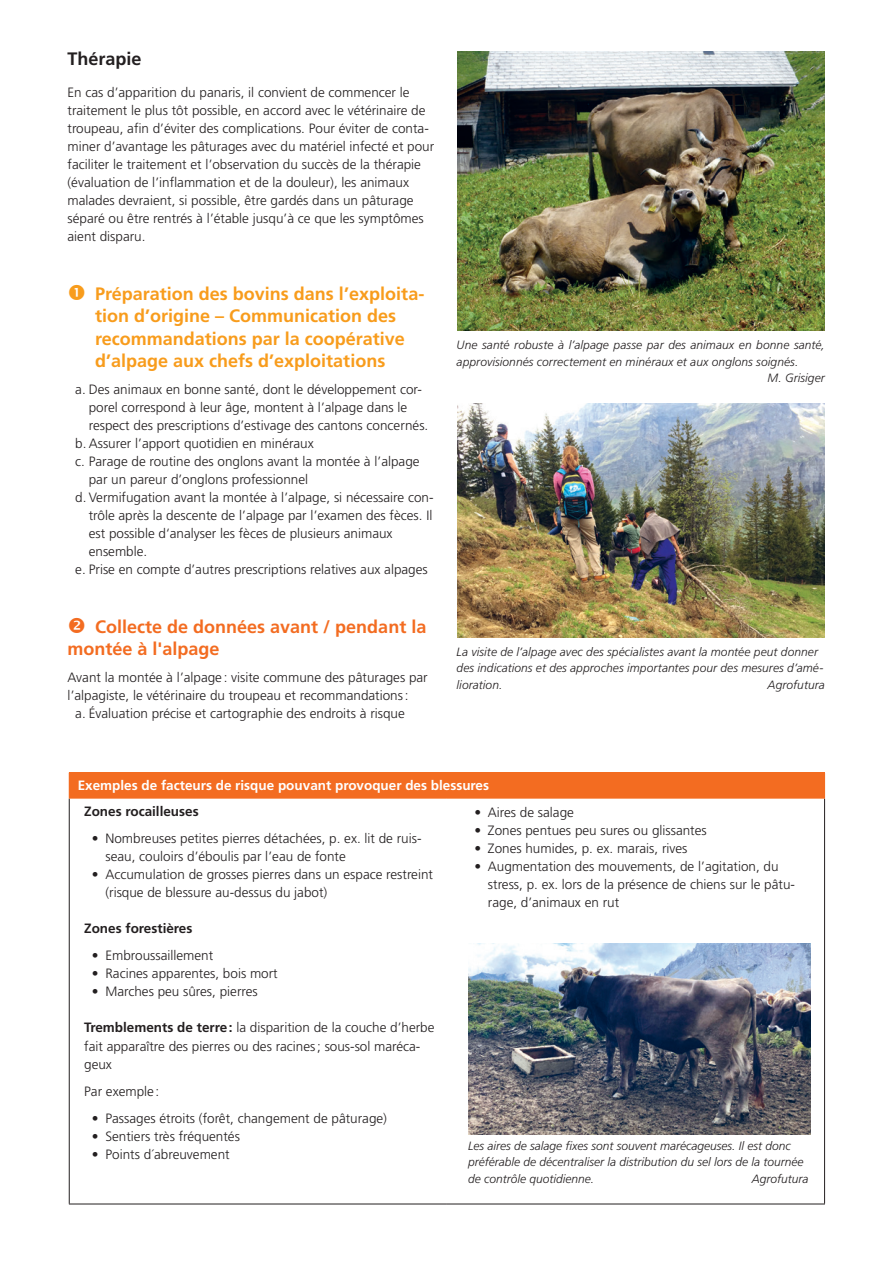
<style>
.page{position:relative;width:893px;height:1263px;background:#fff}
.page>*{position:absolute;margin:0;border:0;box-sizing:border-box;transform-origin:0 0}
.Überschrift_2_vor_1{font:700 18px/22.5px "Frutiger LT Pro";color:#f89c1c}
.Überschrift_2_vor_1-2{font:700 18px/22.5px "Frutiger LT Pro";color:#f36c21}
.Überschrift_2_vor_1-3{font:700 18px "Frutiger LT Pro";color:#231f20}
.Standard_Grundschrif{font:300 13.5px/18px "Frutiger LT Pro";color:#231f20}
.Überschrift_3_vor_1{font:300 13.5px/18px "Frutiger LT Pro";color:#231f20}
.Überschrift_3_nach_1{font:700 13.5px "Frutiger LT Pro";color:#fff}
.Überschrift_3_vor_1-2{font:700 13.5px "Frutiger LT Pro";color:#231f20}
.legenden{font:italic 300 12px/16.5px "Frutiger LT Pro";letter-spacing:.005em;color:#231f20}
.Legende_Quelle_Fussn{font:italic 300 12px/16.5px "Frutiger LT Pro";color:#231f20}
.s1{font-weight:700}
</style>
<div class="page">
<img style="left:469px;top:943px;width:341px;height:191px">
<img style="left:457px;top:52px;width:368px;height:279px">
<img style="left:457px;top:404px;width:368px;height:234px">
<div style="left:69px;top:773px;width:756px;height:25px;background:#f36c21"></div>
<hr style="left:69px;top:798px;width:1px;height:405px;background:#231f20">
<hr style="left:824px;top:798px;width:1px;height:405px;background:#231f20">
<hr style="left:69px;top:1203px;width:378px;height:1px;background:#231f20">
<hr style="left:447px;top:1203px;width:378px;height:1px;background:#231f20">
<hr style="left:69px;top:772px;width:378px;height:1px;background:#f36c21">
<hr style="left:447px;top:772px;width:378px;height:1px;background:#f36c21">
<hr style="left:69px;top:798px;width:378px;height:1px;background:#f36c21">
<hr style="left:447px;top:798px;width:378px;height:1px;background:#f36c21">
<p class="Überschrift_2_vor_1-3" style="left:68px;top:48px;width:76px">Thérapie</p>
<p class="Standard_Grundschrif" style="left:68px;top:84px;width:368px">En cas d’apparition du panaris, il convient de commencer le traitement le plus tôt possible, en accord avec le vétérinaire de troupeau, afin d’éviter des complications. Pour éviter de conta&shy;miner d’avantage les pâturages avec du matériel infecté et pour faciliter le traitement et l’observation du succès de la thérapie (évaluation de l’inflammation et de la douleur), les animaux malades devraient, si possible, être gardés dans un pâturage séparé ou être rentrés à l’étable jusqu’à ce que les symptômes aient disparu.</p>
<p class="Überschrift_2_vor_1" style="left:95px;top:282px;width:331px">Préparation des bovins dans l’exploita&shy;tion d’origine – Communication des recommandations par la coopérative d’alpage aux chefs d’exploitations</p>
<p class="Standard_Grundschrif" style="left:89px;top:381px;width:341px;text-indent:-14px">a. Des animaux en bonne santé, dont le développement cor&shy;porel correspond à leur âge, montent à l’alpage dans le respect des prescriptions d’estivage des cantons concernés.</p>
<p class="Standard_Grundschrif" style="left:75px;top:435px;width:240px">b. Assurer l’apport quotidien en minéraux</p>
<p class="Standard_Grundschrif" style="left:89px;top:453px;width:332px;text-indent:-14px">c. Parage de routine des onglons avant la montée à l’alpage par un pareur d’onglons professionnel</p>
<p class="Standard_Grundschrif" style="left:89px;top:489px;width:346px;text-indent:-14px">d. Vermifugation avant la montée à l’alpage, si nécessaire con&shy;trôle après la descente de l’alpage par l’examen des fèces. Il est possible d‘analyser les fèces de plusieurs animaux ensemble.</p>
<p class="Standard_Grundschrif" style="left:75px;top:561px;width:354px">e. Prise en compte d’autres prescriptions relatives aux alpages</p>
<p class="Überschrift_2_vor_1-2" style="left:68px;top:615px;width:360px;text-indent:28px">Collecte de données avant / pendant la montée à l'alpage</p>
<p class="Standard_Grundschrif" style="left:68px;top:669px;width:362px">Avant la montée à l’alpage : visite commune des pâturages par l’alpagiste, le vétérinaire du troupeau et recommandations:</p>
<p class="Standard_Grundschrif" style="left:75px;top:705px;width:331px">a. Évaluation précise et cartographie des endroits à risque</p>
<p class="legenden" style="left:457px;top:337px;width:370px">Une santé robuste à l’alpage passe par des animaux en bonne santé,</p>
<p class="legenden" style="left:457px;top:353px;width:343px">approvisionnés correctement en minéraux et aux onglons soignés.</p>
<p class="legenden" style="left:768px;top:370px;width:59px">M. Grisiger</p>
<p class="legenden" style="left:457px;top:643px;width:368px">La visite de l’alpage avec des spécialistes avant la montée peut donner des indications et des approches importantes pour des mesures d’amé&shy;lioration.</p>
<p class="legenden" style="left:768px;top:676px;width:59px">Agrofutura</p>
<p class="Überschrift_3_nach_1" style="left:78px;top:778px;width:413px">Exemples de facteurs de risque pouvant provoquer des blessures</p>
<p class="Überschrift_3_vor_1-2" style="left:84px;top:804px;width:116px">Zones rocailleuses</p>
<p class="Standard_Grundschrif" style="left:105px;top:830px;width:318px;text-indent:-14px">• Nombreuses petites pierres détachées, p. ex. lit de ruis&shy;seau, couloirs d’éboulis par l’eau de fonte</p>
<p class="Standard_Grundschrif" style="left:105px;top:866px;width:329px;text-indent:-14px">• Accumulation de grosses pierres dans un espace restreint (risque de blessure au-dessus du jabot)</p>
<p class="Überschrift_3_vor_1-2" style="left:84px;top:921px;width:110px">Zones forestières</p>
<p class="Standard_Grundschrif" style="left:92px;top:947px;width:123px">• Embroussaillement</p>
<p class="Standard_Grundschrif" style="left:92px;top:965px;width:187px">• Racines apparentes, bois mort</p>
<p class="Standard_Grundschrif" style="left:92px;top:983px;width:167px">• Marches peu sûres, pierres</p>
<p class="Überschrift_3_vor_1" style="left:84px;top:1019px;width:352px"><span class="s1">Tremblements de terre:</span> la disparition de la couche d’herbe fait apparaître des pierres ou des racines; sous-sol maréca&shy;geux</p>
<p class="Standard_Grundschrif" style="left:84px;top:1082px;width:77px">Par exemple:</p>
<p class="Standard_Grundschrif" style="left:92px;top:1109px;width:297px">• Passages étroits (forêt, changement de pâturage)</p>
<p class="Standard_Grundschrif" style="left:92px;top:1127px;width:150px">• Sentiers très fréquentés</p>
<p class="Standard_Grundschrif" style="left:92px;top:1145px;width:139px">• Points d´abreuvement</p>
<p class="Standard_Grundschrif" style="left:474px;top:803px;width:101px">• Aires de salage</p>
<p class="Standard_Grundschrif" style="left:474px;top:821px;width:234px">• Zones pentues peu sures ou glissantes</p>
<p class="Standard_Grundschrif" style="left:474px;top:839px;width:215px">• Zones humides, p. ex. marais, rives</p>
<p class="Standard_Grundschrif" style="left:488px;top:857px;width:309px;text-indent:-14px">• Augmentation des mouvements, de l’agitation, du stress, p. ex. lors de la présence de chiens sur le pâtu&shy;rage, d’animaux en rut</p>
<p class="Legende_Quelle_Fussn" style="left:468px;top:1137px;width:337px">Les aires de salage fixes sont souvent marécageuses. Il est donc préférable de décentraliser la distribution du sel lors de la tournée de contrôle quotidienne.</p>
<p class="Legende_Quelle_Fussn" style="left:752px;top:1170px;width:58px">Agrofutura</p>
</div>
